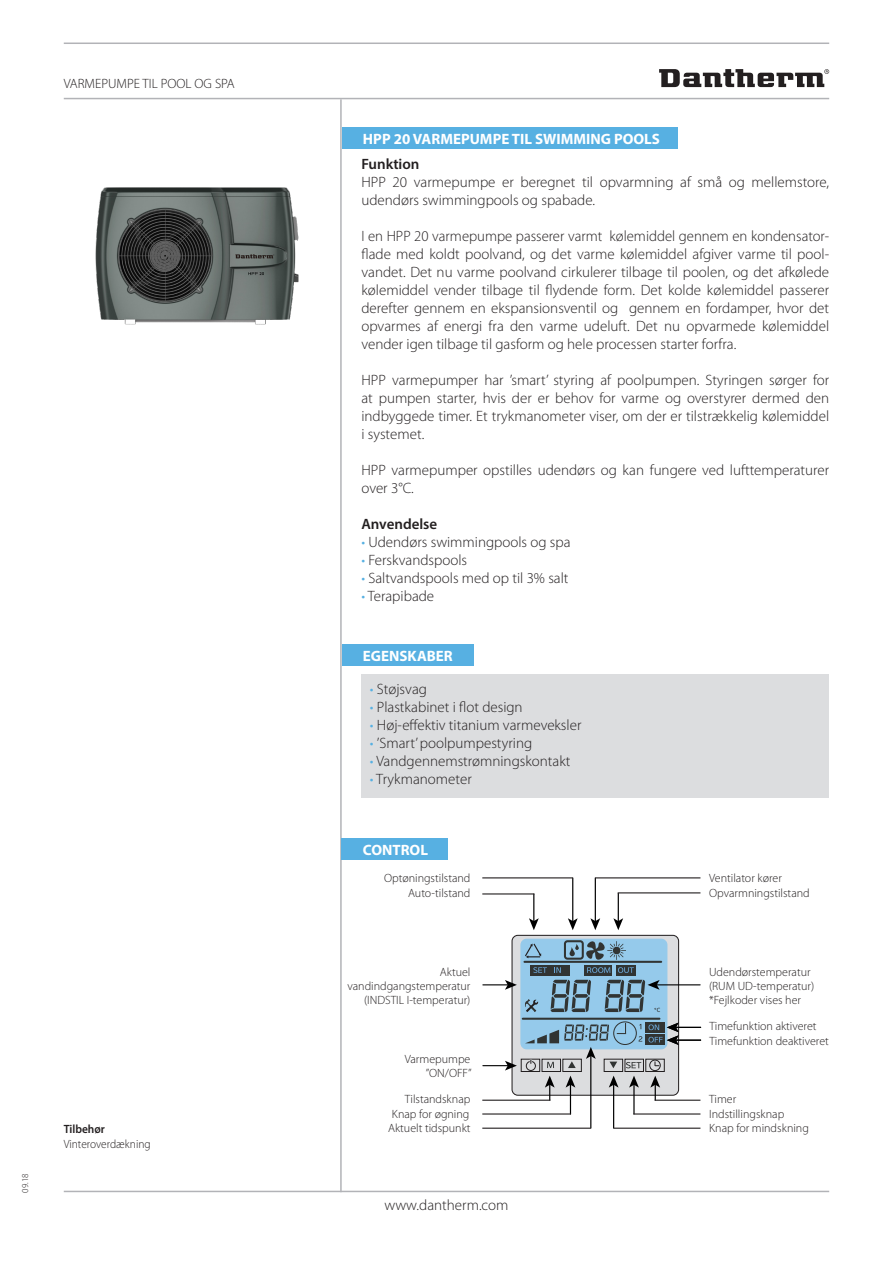
<style>
.page{position:relative;width:893px;height:1263px;background:#fff}
.page>*{position:absolute;margin:0;border:0;box-sizing:border-box;transform-origin:0 0}
.t1{font:300 15px/18px "Myriad Pro";color:#231f20}
.t2{font:700 15px "Myriad Pro";color:#fff}
.t3{font:600 15px "Myriad Pro";color:#231f20}
.t4{font:300 13.5px "Myriad Pro";color:#231f20}
.t5{font:300 12px/14.4px "Myriad Pro";color:#231f20;text-align:right}
.t6{font:300 12px "Myriad Pro";color:#231f20;scale:.95 1}
.t7{font:600 12px "Myriad Pro";color:#231f20;scale:.95 1}
.t8{font:300 9px "Myriad Pro";color:#231f20}
.s1{color:#57b0e2}
</style>
<div class="page">
<hr style="left:64px;top:43px;width:765px;height:1px;background:#b2b3b7">
<hr style="left:64px;top:98px;width:765px;height:1px;background:#b2b3b7">
<hr style="left:64px;top:1191px;width:765px;height:1px;background:#b2b3b7">
<svg style="left:659px;top:69px;width:170px;height:18px"></svg>
<hr style="left:340px;top:99px;width:2px;height:1093px;background:#b2b3b7">
<div style="left:342px;top:128px;width:336px;height:21px;background:#57b0e2"></div>
<img style="left:95px;top:187px;width:204px;height:138px">
<div style="left:342px;top:644px;width:131px;height:21px;background:#57b0e2"></div>
<div style="left:342px;top:839px;width:106px;height:21px;background:#57b0e2"></div>
<div style="left:512px;top:935px;width:167px;height:160px;background:#dcdddf;border-radius:6px"></div>
<div style="left:511px;top:935px;width:168px;height:161px;border:1px solid #231f20;border-radius:6px"></div>
<div style="left:521px;top:1059px;width:19px;height:13px;border:1px solid #231f20"></div>
<div style="left:542px;top:1059px;width:19px;height:13px;border:1px solid #231f20"></div>
<div style="left:563px;top:1059px;width:19px;height:13px;border:1px solid #231f20"></div>
<div style="left:604px;top:1059px;width:19px;height:13px;border:1px solid #231f20"></div>
<div style="left:625px;top:1059px;width:19px;height:13px;border:1px solid #231f20"></div>
<svg style="left:650px;top:1061px;width:10px;height:9px"></svg>
<div style="left:645px;top:1059px;width:19px;height:13px;border:1px solid #231f20"></div>
<div style="left:649px;top:1060px;width:12px;height:11px;border:1px solid #231f20;border-radius:50%"></div>
<svg style="left:655px;top:1061px;width:4px;height:5px"></svg>
<div style="left:526px;top:1061px;width:10px;height:10px;border:1px solid #231f20;border-radius:50%"></div>
<div style="left:521px;top:939px;width:146px;height:110px;background:#95caeb;border-radius:6px"></div>
<div style="left:520px;top:939px;width:147px;height:110px;border:1px solid #95caeb;border-radius:6px"></div>
<hr style="left:524px;top:961px;width:137px;height:2px;background:#313433">
<hr style="left:523px;top:1018px;width:136px;height:2px;background:#313433">
<div style="left:530px;top:965px;width:19px;height:10px;background:#313433"></div>
<div style="left:551px;top:965px;width:19px;height:10px;background:#313433"></div>
<div style="left:584px;top:965px;width:28px;height:10px;background:#313433"></div>
<div style="left:617px;top:965px;width:19px;height:10px;background:#313433"></div>
<svg style="left:533px;top:967px;width:14px;height:6px"></svg>
<svg style="left:554px;top:967px;width:7px;height:6px"></svg>
<svg style="left:587px;top:967px;width:23px;height:6px"></svg>
<svg style="left:618px;top:967px;width:16px;height:6px"></svg>
<div style="left:645px;top:1022px;width:19px;height:10px;background:#313433"></div>
<div style="left:645px;top:1034px;width:19px;height:11px;background:#313433"></div>
<div style="left:613px;top:1021px;width:24px;height:24px;border:1px solid #313433;border-radius:50%"></div>
<svg style="left:551px;top:980px;width:40px;height:32px"></svg>
<svg style="left:525px;top:943px;width:16px;height:15px"></svg>
<svg style="left:569px;top:944px;width:10px;height:12px"></svg>
<div style="left:564px;top:940px;width:20px;height:20px;border:2px solid #313433;border-radius:3px"></div>
<svg style="left:586px;top:941px;width:40px;height:19px"></svg>
<svg style="left:525px;top:999px;width:13px;height:13px"></svg>
<svg style="left:545px;top:1075px;width:10px;height:25px"></svg>
<hr style="left:482px;top:1099px;width:68px;height:2px;background:#231f20">
<svg style="left:650px;top:1075px;width:10px;height:25px"></svg>
<hr style="left:655px;top:1099px;width:45px;height:2px;background:#231f20">
<svg style="left:529px;top:894px;width:10px;height:36px"></svg>
<hr style="left:482px;top:893px;width:52px;height:1px;background:#231f20">
<svg style="left:613px;top:893px;width:10px;height:37px"></svg>
<hr style="left:618px;top:892px;width:82px;height:1px;background:#231f20">
<hr style="left:595px;top:878px;width:1px;height:44px;background:#000">
<svg style="left:590px;top:918px;width:10px;height:12px"></svg>
<hr style="left:595px;top:877px;width:105px;height:1px;background:#231f20">
<hr style="left:572px;top:878px;width:1px;height:44px;background:#000">
<svg style="left:568px;top:918px;width:10px;height:12px"></svg>
<hr style="left:482px;top:877px;width:91px;height:1px;background:#231f20">
<hr style="left:570px;top:1084px;width:1px;height:30px;background:#000">
<svg style="left:566px;top:1075px;width:9px;height:12px"></svg>
<hr style="left:482px;top:1113px;width:89px;height:1px;background:#231f20">
<hr style="left:633px;top:1084px;width:2px;height:30px;background:#000">
<svg style="left:629px;top:1076px;width:10px;height:11px"></svg>
<hr style="left:633px;top:1113px;width:67px;height:1px;background:#231f20">
<hr style="left:613px;top:1084px;width:1px;height:44px;background:#000">
<svg style="left:609px;top:1075px;width:9px;height:12px"></svg>
<hr style="left:614px;top:1127px;width:86px;height:2px;background:#231f20">
<hr style="left:590px;top:1055px;width:1px;height:73px;background:#000">
<svg style="left:525px;top:1023px;width:117px;height:45px"></svg>
<hr style="left:482px;top:1127px;width:109px;height:2px;background:#231f20">
<svg style="left:483px;top:1061px;width:34px;height:9px"></svg>
<svg style="left:483px;top:980px;width:34px;height:10px"></svg>
<svg style="left:648px;top:1022px;width:53px;height:23px"></svg>
<hr style="left:656px;top:984px;width:44px;height:1px;background:#000">
<svg style="left:605px;top:980px;width:55px;height:32px"></svg>
<div style="left:361px;top:674px;width:468px;height:123px;background:#dcdddf"></div>
<p class="t4" style="left:64px;top:76px;width:172px">VARMEPUMPE TIL POOL OG SPA</p>
<p class="t8" style="left:20px;top:1193px;width:21px;rotate:-90deg">09.18</p>
<p class="t7" style="left:64px;top:1121px;width:45px">Tilbehør</p>
<p class="t6" style="left:64px;top:1137px;width:93px">Vinteroverdækning</p>
<p class="t2" style="left:363px;top:129px;width:299px">HPP 20 VARMEPUMPE TIL SWIMMING POOLS</p>
<p class="t3" style="left:361px;top:154px;width:60px">Funktion</p>
<p class="t1" style="left:361px;top:173px;width:469px">HPP 20 varmepumpe er beregnet til opvarmning af små og mellemstore, udendørs swimmingpools og spabade.</p>
<p class="t1" style="left:361px;top:227px;width:469px;text-align:justify">I en HPP 20 varmepumpe passerer varmt kølemiddel gennem en kondensator&shy;flade med koldt poolvand, og det varme kølemiddel afgiver varme til pool&shy;vandet. Det nu varme poolvand cirkulerer tilbage til poolen, og det afkølede kølemiddel vender tilbage til flydende form. Det kolde kølemiddel passerer derefter gennem en ekspansionsventil og gennem en fordamper, hvor det opvarmes af energi fra den varme udeluft. Det nu opvarmede kølemiddel vender igen tilbage til gasform og hele processen starter forfra.</p>
<p class="t1" style="left:361px;top:371px;width:469px;text-align:justify">HPP varmepumper har ’smart’ styring af poolpumpen. Styringen sørger for at pumpen starter, hvis der er behov for varme og overstyrer dermed den indbyggede timer. Et trykmanometer viser, om der er tilstrækkelig kølemiddel i systemet.</p>
<p class="t1" style="left:361px;top:461px;width:469px">HPP varmepumper opstilles udendørs og kan fungere ved lufttemperaturer over 3°C.</p>
<p class="t3" style="left:361px;top:514px;width:77px">Anvendelse</p>
<p class="t1" style="left:361px;top:533px;width:211px"><span class="s1">•</span> Udendørs swimmingpools og spa</p>
<p class="t1" style="left:361px;top:551px;width:107px"><span class="s1">•</span> Ferskvandspools</p>
<p class="t1" style="left:361px;top:569px;width:209px"><span class="s1">•</span> Saltvandspools med op til 3% salt</p>
<p class="t1" style="left:361px;top:587px;width:74px"><span class="s1">•</span> Terapibade</p>
<p class="t2" style="left:363px;top:646px;width:91px">EGENSKABER</p>
<p class="t1" style="left:370px;top:680px;width:59px"><span class="s1">•</span> Støjsvag</p>
<p class="t1" style="left:370px;top:698px;width:154px"><span class="s1">•</span> Plastkabinet i flot design</p>
<p class="t1" style="left:370px;top:716px;width:213px"><span class="s1">•</span> Høj-effektiv titanium varmeveksler</p>
<p class="t1" style="left:370px;top:734px;width:164px"><span class="s1">•</span> ’Smart’ poolpumpestyring</p>
<p class="t1" style="left:370px;top:752px;width:202px"><span class="s1">•</span> Vandgennemstrømningskontakt</p>
<p class="t1" style="left:370px;top:770px;width:103px"><span class="s1">•</span> Trykmanometer</p>
<p class="t2" style="left:363px;top:840px;width:67px">CONTROL</p>
<p class="t5" style="left:384px;top:870px;width:88px;line-height:14.9px">Optøningstilstand<br>Auto-tilstand</p>
<p class="t5" style="left:347px;top:964px;width:125px">Aktuel vandindgangstemperatur (INDSTIL I-temperatur)</p>
<p class="t5" style="left:405px;top:1051px;width:68px">Varmepumpe ”ON/OFF”</p>
<p class="t5" style="left:388px;top:1091px;width:84px;line-height:14.9px">Tilstandsknap<br>Knap for øgning<br>Aktuelt tidspunkt</p>
<p class="t1" style="left:384px;top:1197px;width:126px">www.dantherm.com</p>
<p class="t5" style="left:709px;top:870px;width:102px;line-height:14.9px;text-align:left">Ventilator kører<br>Opvarmningstilstand</p>
<p class="t5" style="left:709px;top:964px;width:107px;text-align:left">Udendørstemperatur (RUM UD-temperatur) *Fejlkoder vises her</p>
<p class="t5" style="left:709px;top:1019px;width:109px">Timefunktion aktiveret</p>
<p class="t5" style="left:709px;top:1034px;width:121px">Timefunktion deaktiveret</p>
<p class="t5" style="left:709px;top:1092px;width:101px;text-align:left">Timer<br>Indstillingsknap<br>Knap for mindskning</p>
</div>
